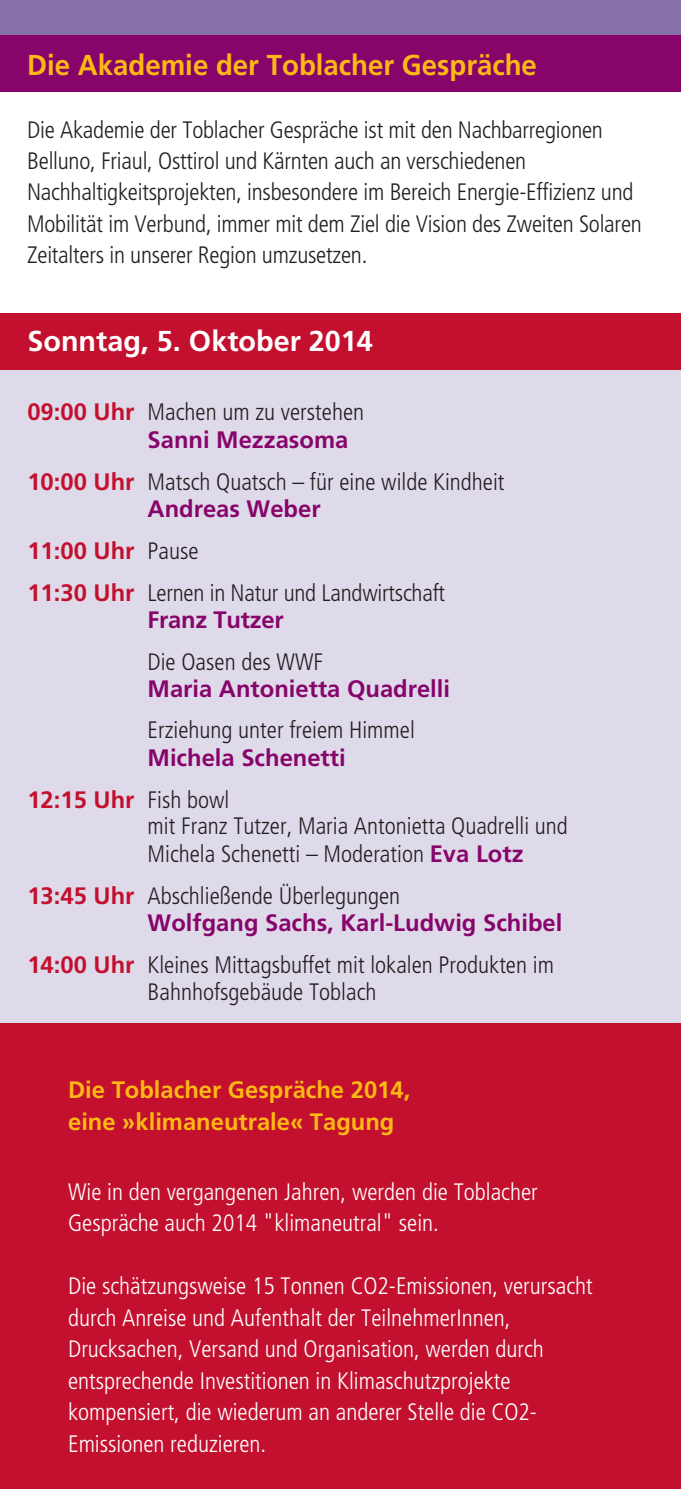
<style>
.page{position:relative;width:681px;height:1489px;background:#fff}
.page>*{position:absolute;margin:0;border:0;box-sizing:border-box;transform-origin:0 0}
.text{font:700 28.75px "Frutiger";color:#fcb814;scale:.96 1}
.text-2{font:700 28.75px "Frutiger";color:#fff}
.text-3{font:300 condensed 23.75px/27.5px "Frutiger";letter-spacing:-.01em;color:#231f20}
.text_weiss{font:300 condensed 23.75px/31.5px "Frutiger";color:#fff}
.text-4{font:700 23.75px/26.8px "Frutiger";color:#87056a}
.text_weiss-2{font:700 23.75px/31.5px "Frutiger";color:#fcb814}
.text-5{font:700 23.75px "Frutiger";color:#c3102e}
.s1{font-weight:700;font-stretch:normal;color:#c3102e}
.s2{font-weight:700;font-stretch:normal;color:#87056a}
.s3{font-weight:300;font-stretch:condensed;color:#231f20}
.s4{color:#c3102e}
</style>
<div class="page">
<div style="left:0;top:312px;width:680px;height:711px;background:#dfdaea"></div>
<div style="left:0;top:312px;width:679px;height:57px;background:#c3102e"></div>
<div style="left:0;top:1023px;width:680px;height:465px;background:#c3102e"></div>
<div style="left:0;top:0;width:680px;height:35px;background:#8671a9"></div>
<div style="left:0;top:35px;width:680px;height:57px;background:#87056a"></div>
<p class="text" style="left:27px;top:48px;width:532px">Die Akademie der Toblacher Gespräche</p>
<p class="text-3" style="left:27px;top:114px;width:616px;line-height:31.2px">Die Akademie der Toblacher Gespräche ist mit den Nachbarregionen Belluno, Friaul, Osttirol und Kärnten auch an verschiedenen Nachhaltigkeitsprojekten, insbesondere im Bereich Energie-Effizienz und Mobilität im Verbund, immer mit dem Ziel die Vision des Zweiten Solaren Zeitalters in unserer Region umzusetzen.</p>
<p class="text-2" style="left:27px;top:324px;width:347px">Sonntag, 5. Oktober 2014</p>
<p class="text-3" style="left:147px;top:399px;width:218px;text-indent:-120px"><span class="s1">09:00 Uhr</span> Machen um zu verstehen<br><span class="s2">Sanni Mezzasoma</span></p>
<p class="text-3" style="left:147px;top:468px;width:358px;text-indent:-120px"><span class="s1">10:00 Uhr</span> Matsch Quatsch – für eine wilde Kindheit<br><span class="s2">Andreas Weber</span></p>
<p class="text-5" style="left:27px;top:536px;width:173px">11:00 Uhr <span class="s3">Pause</span></p>
<p class="text-3" style="left:147px;top:579px;width:299px;text-indent:-120px"><span class="s1">11:30 Uhr</span> Lernen in Natur und Landwirtschaft<br><span class="s2">Franz Tutzer</span></p>
<p class="text-4" style="left:147px;top:648px;width:304px"><span class="s3">Die Oasen des WWF<br></span>Maria Antonietta Quadrelli</p>
<p class="text-3" style="left:147px;top:716px;width:269px">Erziehung unter freiem Himmel<br><span class="s2">Michela Schenetti</span></p>
<p class="text-3" style="left:147px;top:786px;width:421px;text-indent:-120px"><span class="s1">12:15 Uhr</span> Fish bowl<br>mit Franz Tutzer, Maria Antonietta Quadrelli und<br>Michela Schenetti – Moderation <span class="s2">Eva Lotz</span></p>
<p class="text-4" style="left:147px;top:881px;width:416px;line-height:27.5px;text-indent:-120px"><span class="s4">13:45 Uhr</span> <span class="s3">Abschließende Überlegungen<br></span>Wolfgang Sachs, Karl-Ludwig Schibel</p>
<p class="text-3" style="left:147px;top:951px;width:408px;text-indent:-120px"><span class="s1">14:00 Uhr</span> Kleines Mittagsbuffet mit lokalen Produkten im<br>Bahnhofsgebäude Toblach</p>
<p class="text_weiss-2" style="left:68px;top:1074px;width:343px">Die Toblacher Gespräche 2014, eine »klimaneutrale« Tagung</p>
<p class="text_weiss" style="left:68px;top:1176px;width:471px">Wie in den vergangenen Jahren, werden die Toblacher<br>Gespräche auch 2014 "klimaneutral" sein.</p>
<p class="text_weiss" style="left:68px;top:1270px;width:526px">Die schätzungsweise 15 Tonnen CO2-Emissionen, verursacht durch Anreise und Aufenthalt der TeilnehmerInnen, Drucksachen, Versand und Organisation, werden durch entsprechende Investitionen in Klimaschutzprojekte kompensiert, die wiederum an anderer Stelle die CO2- Emissionen reduzieren.</p>
</div>
